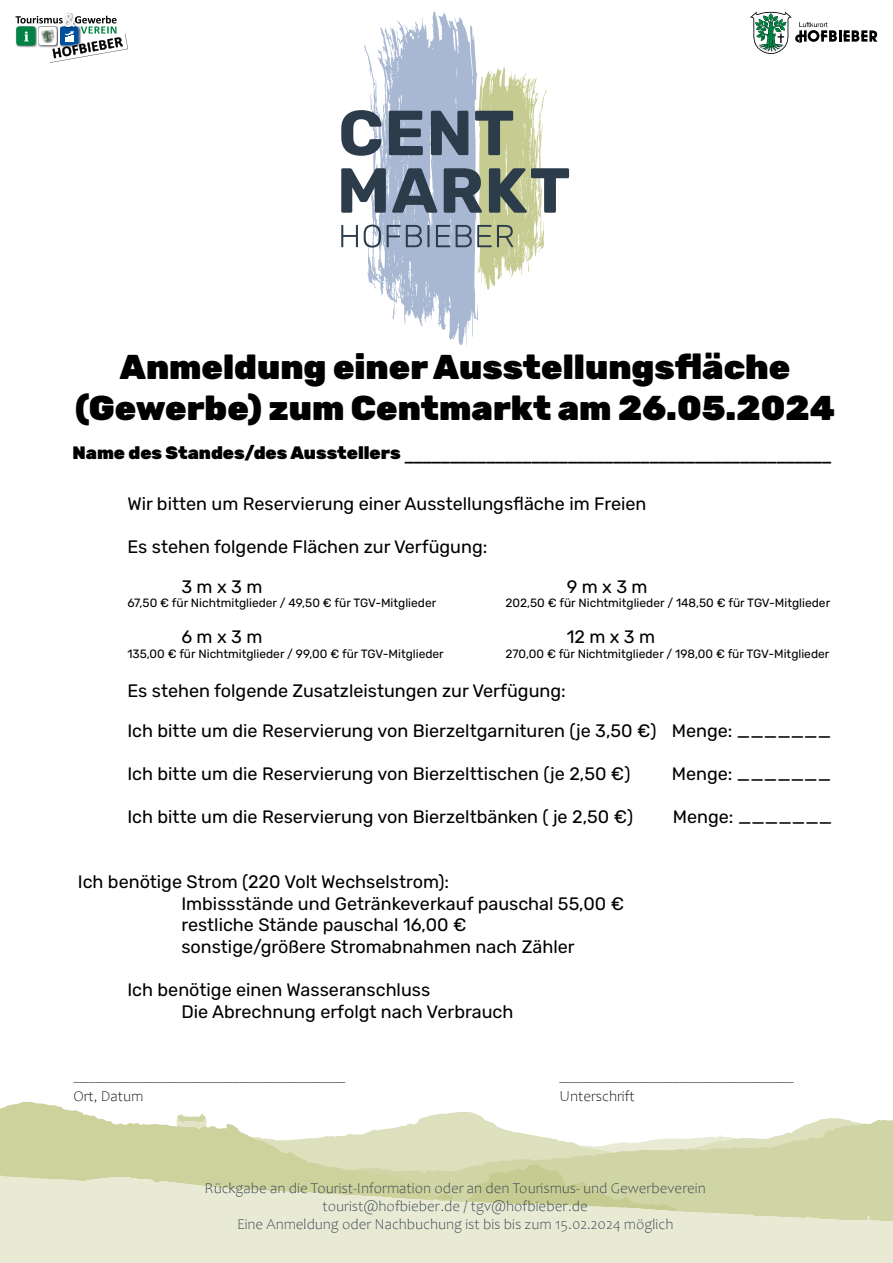
<style>
.page{position:relative;width:893px;height:1263px;background:#fff}
.page>*{position:absolute;margin:0;border:0;box-sizing:border-box;transform-origin:0 0}
.t1{font:900 34.5px/41.4px "Rubik";color:#000;text-align:center}
.t2{font:18px/21.6px "Rubik";color:#000}
.t3{font:700 18px "Candara";color:#000}
.t4{font:300 15px/18px "Candara";color:#2d3c4b;text-align:center}
.t5{font:300 15px "Candara";color:#000}
.t6{font:12px "Rubik";color:#000}
.s1{font-family:"Rubik";font-weight:900}
</style>
<div class="page">
<div style="left:863px;top:1120px;width:30px;height:55px;background:#d0d5a6"></div>
<svg style="left:0;top:1102px;width:863px;height:73px"></svg>
<svg style="left:0;top:1175px;width:893px;height:88px;background:#e0e3c6"></svg>
<svg style="left:750px;top:11px;width:127px;height:43px"></svg>
<svg style="left:341px;top:11px;width:228px;height:335px"></svg>
<svg style="left:16px;top:14px;width:112px;height:49px"></svg>
<h1 class="t1" style="left:75px;top:347px;width:761px">Anmeldung einer Ausstellungsfläche (Gewerbe) zum Centmarkt am 26.05.2024</h1>
<p class="t3" style="left:72px;top:442px;width:760px"><span class="s1">Name des Standes/des Ausstellers</span> _______________________________________________</p>
<p class="t2" style="left:127px;top:493px;width:521px">Wir bitten um Reservierung einer Ausstellungsfläche im Freien</p>
<p class="t2" style="left:127px;top:537px;width:362px">Es stehen folgende Flächen zur Verfügung:</p>
<p class="t2" style="left:181px;top:576px;width:82px">3 m x 3 m</p>
<p class="t2" style="left:567px;top:576px;width:82px">9 m x 3 m</p>
<p class="t6" style="left:127px;top:596px;width:310px">67,50 € für Nichtmitglieder / 49,50 € für TGV-Mitglieder</p>
<p class="t6" style="left:505px;top:596px;width:326px">202,50 € für Nichtmitglieder / 148,50 € für TGV-Mitglieder</p>
<p class="t2" style="left:181px;top:627px;width:83px">6 m x 3 m</p>
<p class="t2" style="left:567px;top:627px;width:90px">12 m x 3 m</p>
<p class="t6" style="left:127px;top:647px;width:318px">135,00 € für Nichtmitglieder / 99,00 € für TGV-Mitglieder</p>
<p class="t6" style="left:505px;top:647px;width:326px">270,00 € für Nichtmitglieder / 198,00 € für TGV-Mitglieder</p>
<p class="t2" style="left:127px;top:672px;width:705px;line-height:39.6px">Es stehen folgende Zusatzleistungen zur Verfügung:<br>Ich bitte um die Reservierung von Bierzeltgarnituren (je 3,50 €) Menge: _______</p>
<p class="t2" style="left:127px;top:763px;width:505px">Ich bitte um die Reservierung von Bierzelttischen (je 2,50 €)</p>
<p class="t2" style="left:672px;top:763px;width:161px">Menge: _______</p>
<p class="t2" style="left:127px;top:807px;width:507px">Ich bitte um die Reservierung von Bierzeltbänken ( je 2,50 €)</p>
<p class="t2" style="left:673px;top:807px;width:161px">Menge: _______</p>
<p class="t2" style="left:181px;top:871px;width:444px;text-indent:-104px">Ich benötige Strom (220 Volt Wechselstrom):<br>Imbissstände und Getränkeverkauf pauschal 55,00 € restliche Stände pauschal 16,00 €<br>sonstige/größere Stromabnahmen nach Zähler</p>
<p class="t2" style="left:181px;top:979px;width:334px;text-indent:-54px">Ich benötige einen Wasseranschluss<br>Die Abrechnung erfolgt nach Verbrauch</p>
<p class="t5" style="left:73px;top:1066px;width:274px">____________________________________</p>
<p class="t5" style="left:559px;top:1066px;width:236px">_______________________________</p>
<p class="t5" style="left:73px;top:1087px;width:72px">Ort, Datum</p>
<p class="t5" style="left:559px;top:1087px;width:77px">Unterschrift</p>
<p class="t4" style="left:205px;top:1180px;width:503px">Rückgabe an die Tourist-Information oder an den Tourismus- und Gewerbeverein tourist@hofbieber.de / tgv@hofbieber.de<br>Eine Anmeldung oder Nachbuchung ist bis bis zum 15.02.2024 möglich</p>
</div>
